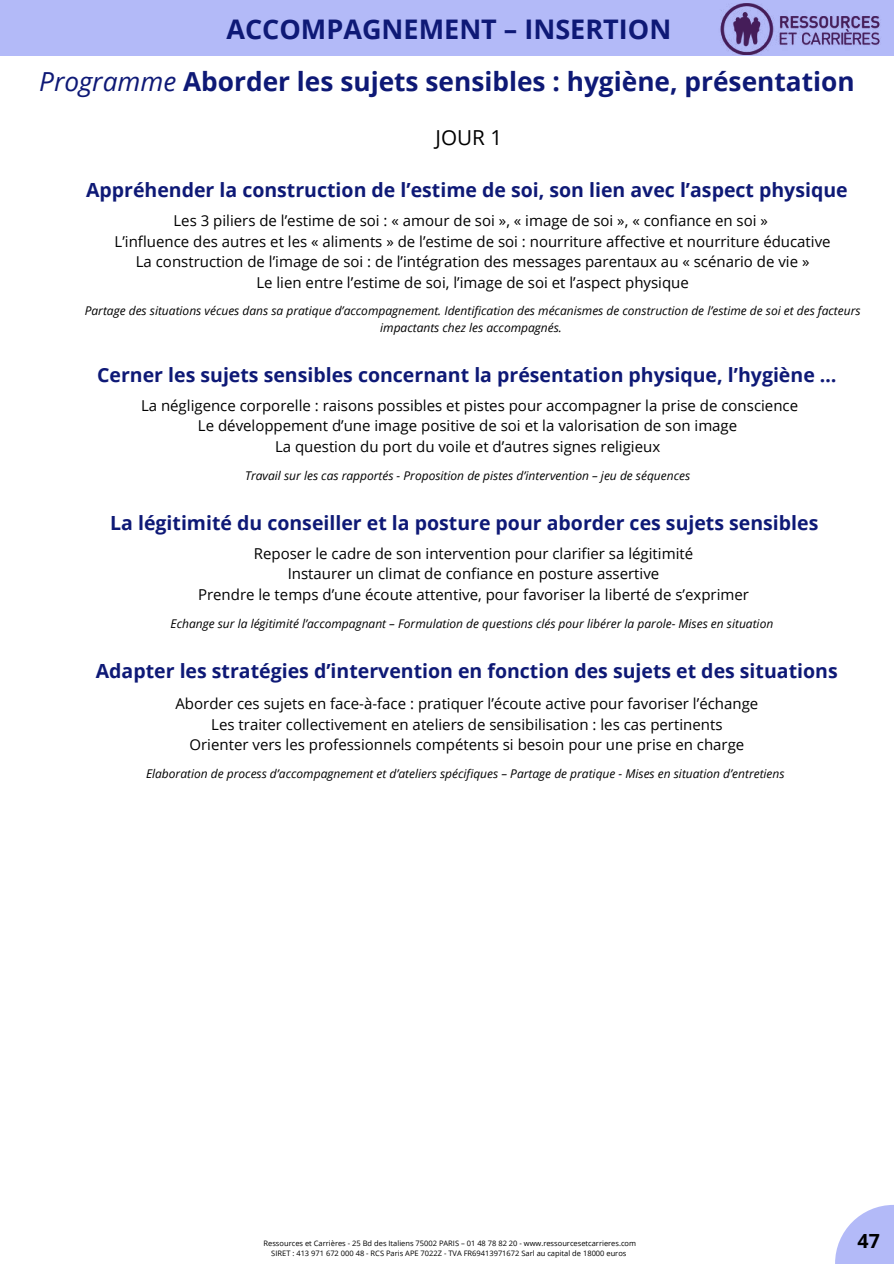
<style>
.page{position:relative;width:894px;height:1264px;background:#fff}
.page>*{position:absolute;margin:0;border:0;box-sizing:border-box;transform-origin:0 0}
.t1{font:700 27px "Open Sans";color:#0e1976}
.t2{font:700 26.25px "Open Sans";color:#0e1976}
.t3{font:20.7px "Open Sans";color:#000}
.t4{font:700 19.5px "Open Sans";color:#0e1976}
.t5{font:700 19.5px "Open Sans";color:#000}
.t6{font:15px/20.7px "Open Sans";color:#000;text-align:center}
.t7{font:italic 12px/16.2px "Open Sans";color:#000;text-align:center}
.t8{font:7.5px/10.1px "Open Sans";color:#000;text-align:center}
.s1{font-weight:400;font-style:italic}
</style>
<div class="page">
<div style="left:0;top:0;width:893px;height:55px;background:#b3baf8"></div>
<img style="left:720px;top:3px;width:160px;height:52px">
<svg style="left:835px;top:1205px;width:58px;height:58px;fill:#b3baf8"></svg>
<h1 class="t1" style="left:226px;top:10px;width:446px">ACCOMPAGNEMENT – INSERTION</h1>
<h2 class="t2" style="left:39px;top:63px;width:816px"><span class="s1">Programme</span> Aborder les sujets sensibles : hygiène, présentation</h2>
<h3 class="t3" style="left:435px;top:123px;width:68px">JOUR 1</h3>
<h3 class="t4" style="left:86px;top:176px;width:763px">Appréhender la construction de l’estime de soi, son lien avec l’aspect physique</h3>
<p class="t6" style="left:115px;top:210px;width:717px">Les 3 piliers de l’estime de soi : « amour de soi », « image de soi », « confiance en soi »<br>L’influence des autres et les « aliments » de l’estime de soi : nourriture affective et nourriture éducative La construction de l’image de soi : de l’intégration des messages parentaux au « scénario de vie »<br>Le lien entre l’estime de soi, l’image de soi et l’aspect physique</p>
<p class="t7" style="left:85px;top:302px;width:777px">Partage des situations vécues dans sa pratique d’accompagnement. Identification des mécanismes de construction de l’estime de soi et des facteurs impactants chez les accompagnés.</p>
<h3 class="t4" style="left:97px;top:361px;width:740px">Cerner les sujets sensibles concernant la présentation physique, l’hygiène …</h3>
<p class="t6" style="left:141px;top:394px;width:658px">La négligence corporelle : raisons possibles et pistes pour accompagner la prise de conscience<br>Le développement d’une image positive de soi et la valorisation de son image<br>La question du port du voile et d’autres signes religieux</p>
<p class="t7" style="left:245px;top:467px;width:446px">Travail sur les cas rapportés - Proposition de pistes d’intervention – jeu de séquences</p>
<h3 class="t4" style="left:110px;top:509px;width:709px">La légitimité du conseiller et la posture pour aborder ces sujets sensibles</h3>
<p class="t6" style="left:198px;top:542px;width:552px">Reposer le cadre de son intervention pour clarifier sa légitimité<br>Instaurer un climat de confiance en posture assertive<br>Prendre le temps d’une écoute attentive, pour favoriser la liberté de s’exprimer</p>
<p class="t7" style="left:170px;top:614px;width:604px">Echange sur la légitimité l’accompagnant – Formulation de questions clés pour libérer la parole- Mises en situation</p>
<h3 class="t4" style="left:96px;top:657px;width:743px">Adapter les stratégies d’intervention en fonction des sujets et des situations</h3>
<p class="t6" style="left:175px;top:693px;width:584px">Aborder ces sujets en face-à-face : pratiquer l’écoute active pour favoriser l’échange<br>Les traiter collectivement en ateliers de sensibilisation : les cas pertinents<br>Orienter vers les professionnels compétents si besoin pour une prise en charge</p>
<p class="t7" style="left:146px;top:765px;width:640px">Elaboration de process d’accompagnement et d’ateliers spécifiques – Partage de pratique - Mises en situation d’entretiens</p>
<p class="t8" style="left:263px;top:1238px;width:374px">Ressources et Carrières - 25 Bd des Italiens 75002 PARIS – 01 48 78 82 20 - www.ressourcesetcarrieres.com<br>SIRET : 413 971 672 000 48 - RCS Paris APE 7022Z - TVA FR69413971672 Sarl au capital de 18000 euros</p>
<h3 class="t5" style="left:857px;top:1226px;width:24px">47</h3>
</div>
